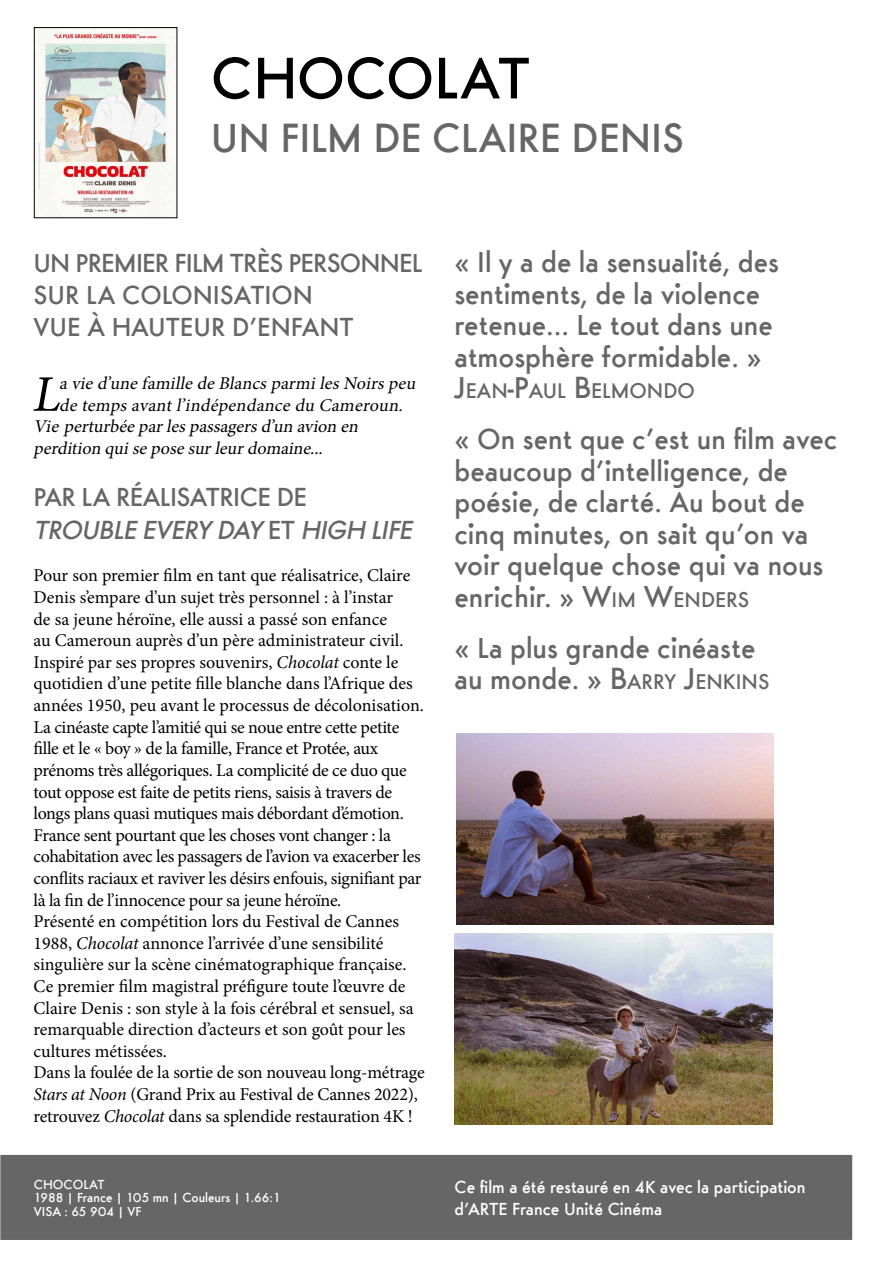
<style>
.page{position:relative;width:893px;height:1263px;background:#fff}
.page>*{position:absolute;margin:0;border:0;box-sizing:border-box;transform-origin:0 0}
.t1{font:500 60.9px "Futura Ridendo";color:#000}
.t2{font:italic 51.3px "Minion Pro";color:#000}
.t3{font:500 42.15px "Futura Ridendo";color:#656665}
.t4{font:500 30px/31.5px "Futura Ridendo";color:#656665}
.t5{font:500 27px/32px "Futura Ridendo";letter-spacing:-.03em;color:#656665}
.t6{font:italic 500 27px/32.4px "Futura Ridendo";color:#656665}
.t7{font:500 22.05px "Futura Ridendo";color:#656665}
.t8{font:18px/21.6px "Minion Pro";letter-spacing:-.01em;color:#000}
.t9{font:italic 18px "Minion Pro";color:#000}
.t10{font:500 18px/21px "Futura Ridendo";color:#fff}
.t11{font:500 13.5px/13.5px "Futura Ridendo";color:#fff}
.s1{font-style:normal}
.s2{font-style:italic}
.s3{font-size:31.5px}
.s4{font-size:22.05px}
.s5{font-size:30px}
</style>
<div class="page">
<img style="left:456px;top:733px;width:317px;height:191px">
<img style="left:36px;top:29px;width:139px;height:187px">
<div style="left:34px;top:27px;width:143px;height:191px;border:1px solid #000"></div>
<img style="left:455px;top:933px;width:317px;height:191px">
<div style="left:1px;top:1156px;width:850px;height:83px;background:#666"></div>
<h1 class="t1" style="left:211px;top:43px;width:320px">CHOCOLAT</h1>
<h3 class="t3" style="left:211px;top:114px;width:475px">UN FILM DE CLAIRE DENIS</h3>
<h3 class="t5" style="left:33px;top:247px;width:390px">UN PREMIER FILM TRÈS PERSONNEL<br>SUR LA COLONISATION<br>VUE À HAUTEUR D’ENFANT</h3>
<p class="t9" style="left:59px;top:371px;width:362px">avie d’une famille de BlancsparmilesNoirspeu</p>
<p class="t9" style="left:59px;top:393px;width:349px">de tempsavantl’indépendance du Cameroun.</p>
<p class="t9" style="left:33px;top:415px;width:330px">Vie perturbéeparlespassagersd’un avion en</p>
<p class="t9" style="left:33px;top:436px;width:295px">perdition quiseposesurleurdomaine...</p>
<h3 class="t6" style="left:33px;top:481px;width:386px"><span class="s1">PAR LA RÉALISATRICE DE<br></span>TROUBLE EVERY DAY <span class="s1">E T</span> HIGH LIFE</h3>
<p class="t8" style="left:33px;top:565px;width:393px">Pour son premier film en tant que réalisatrice, Claire Denis s’empare d’un sujet très personnel : à l’instar<br>de sa jeune héroïne, elle aussi a passé son enfance<br>au Cameroun auprès d’un père administrateur civil.<br>Inspiré par ses propres souvenirs, <span class="s2">Chocolat</span> conte le quotidien d’une petite fille blanche dans l’Afrique des années 1950, peu avant le processus de décolonisation.<br>La cinéaste capte l’amitié qui se noue entre cette petite fille et le « boy » de la famille, France et Protée, aux prénoms très allégoriques. La complicité de ce duo que tout oppose est faite de petits riens, saisis à travers de longs plans quasi mutiques mais débordant d’émotion.<br>France sent pourtant que les choses vont changer : la cohabitation avec les passagers de l’avion va exacerber les conflits raciaux et raviver les désirs enfouis, signifiant par là la fin de l’innocence pour sa jeune héroïne.<br>Présenté en compétition lors du Festival de Cannes 1988, <span class="s2">Chocolat</span> annonce l’arrivée d’une sensibilité singulière sur la scène cinématographique française.<br>Ce premier film magistral préfigure toute l’œuvre de Claire Denis : son style à la fois cérébral et sensuel, sa remarquable direction d’acteurs et son goût pour les cultures métissées.<br>Dans la foulée de la sortie de son nouveau long-métrage <span class="s2">Stars at Noon</span> (Grand Prix au Festival de Cannes 2022), retrouvez <span class="s2">Chocolat</span> dans sa splendide restauration 4K !</p>
<h2 class="t2" style="left:32px;top:360px;width:41px">L</h2>
<p class="t11" style="left:34px;top:1177px;width:248px">CHOCOLAT<br>1988 | France | 105 mn | Couleurs | 1.66:1<br>VISA : 65 904 | VF</p>
<h3 class="t4" style="left:454px;top:246px;width:326px">« Il y a de la sensualité, des sentiments, de la violence retenue... Le tout dans une atmosphère formidable. »</h3>
<p class="t7" style="left:454px;top:378px;width:242px"><span class="s3">J</span>EAN<span class="s3">-P</span>AUL <span class="s3">B</span>ELMONDO</p>
<h3 class="t4" style="left:454px;top:423px;width:384px">« On sent que c’est un film avec beaucoup d’intelligence, de poésie, de clarté. Au bout de cinq minutes, on sait qu’on va voir quelque chose qui va nous enrichir. » <span class="s3">W</span><span class="s4">IM</span> <span class="s3">W</span><span class="s4">ENDERS</span></h3>
<h3 class="t4" style="left:454px;top:632px;width:303px">« La plus grande cinéaste</h3>
<p class="t7" style="left:454px;top:669px;width:316px"><span class="s5">au monde. »</span> <span class="s3">B</span>ARRY <span class="s3">J</span>ENKINS</p>
<p class="t10" style="left:455px;top:1177px;width:352px">Ce film a été restauré en 4K avec la participation d’ARTE France Unité Cinéma</p>
</div>
